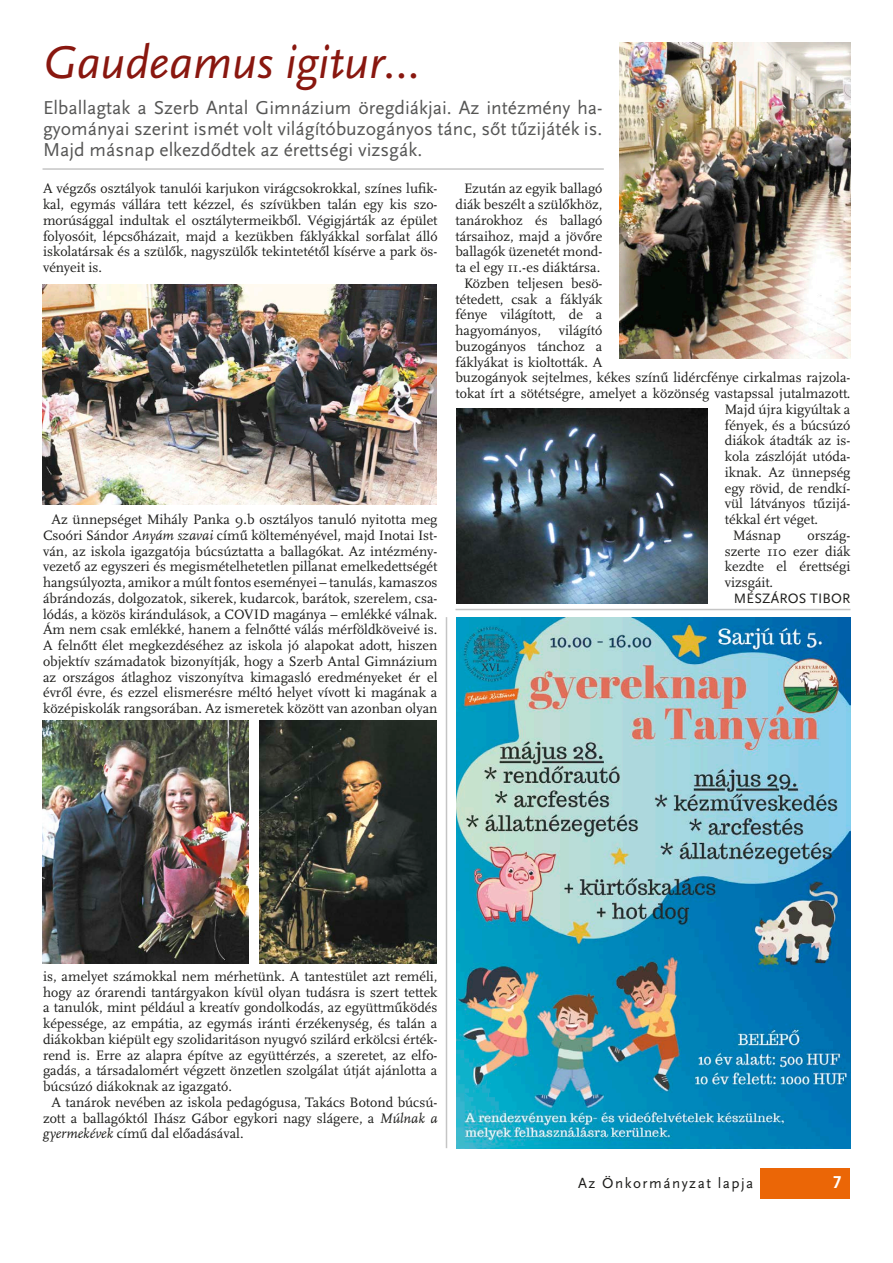
<style>
.page{position:relative;width:893px;height:1263px;background:#fff}
.page>*{position:absolute;margin:0;border:0;box-sizing:border-box;transform-origin:0 0}
.Cím_24{font:italic 48px "Scala Sans Pro";color:#89170f}
.Lead_13-15{font:19.5px/21px "Scala Sans Pro";color:#565655;text-align:justify}
.t1{font:700 18px "Scala Sans Pro";color:#fff}
.t2{font:15px "Scala Sans Pro";letter-spacing:.1em;color:#1c1c1a}
.Szöveg_Beljebb2p{font:14.25px/15.8px "Scala Pro";color:#1c1c1a;text-align:justify}
.Szöveg{font:14.25px/15.8px "Scala Pro";color:#1c1c1a;text-align:justify}
.Szerző_jobbra{font:14.25px "Scala Sans Pro";letter-spacing:.01em;color:#1c1c1a}
.s1{font-style:italic}
</style>
<div class="page">
<div style="left:760px;top:1168px;width:89px;height:31px;background:#eb6606"></div>
<img style="left:457px;top:617px;width:393px;height:531px">
<img style="left:619px;top:43px;width:231px;height:315px">
<img style="left:43px;top:285px;width:394px;height:219px">
<img style="left:43px;top:720px;width:205px;height:244px">
<img style="left:259px;top:720px;width:178px;height:244px">
<img style="left:457px;top:408px;width:251px;height:196px">
<hr style="left:446px;top:617px;width:1px;height:531px;background:#c5c5c5">
<hr style="left:455px;top:609px;width:395px;height:1px;background:#c5c5c5">
<hr style="left:43px;top:168px;width:561px;height:2px;background:#c5c5c5">
<p class="Cím_24" style="left:43px;top:34px;width:379px">Gaudeamus igitur…</p>
<p class="Lead_13-15" style="left:43px;top:97px;width:561px">Elballagtak a Szerb Antal Gimnázium öregdiákjai. Az intézmény ha&shy;gyományai szerint ismét volt világítóbuzogányos tánc, sőt tűzijáték is.<br>Majd másnap elkezdődtek az érettségi vizsgák.</p>
<p class="Szöveg_Beljebb2p" style="left:455px;top:181px;width:148px;text-align:center">Ezután az egyik ballagó diák beszélt a szülőkhöz, tanárokhoz és ballagó társaihoz, majd a jövőre ballagók üzenetét mond&shy;ta el egy 11.-es diáktársa.</p>
<p class="Szöveg_Beljebb2p" style="left:455px;top:275px;width:148px;text-indent:9px">Közben teljesen besö&shy;tétedett, csak a fáklyák fénye világított, de a hagyományos,</p>
<p class="Szöveg" style="left:43px;top:181px;width:396px">A végzős osztályok tanulói karjukon virágcsokrokkal, színes lufik&shy;kal, egymás vállára tett kézzel, és szívükben talán egy kis szo&shy;morúsággal indultak el osztálytermeikből. Végigjárták az épület folyosóit, lépcsőházait, majd a kezükben fáklyákkal sorfalat álló iskolatársak és a szülők, nagyszülők tekintetétől kísérve a park ös&shy;vényeit is.</p>
<p class="Szöveg_Beljebb2p" style="left:559px;top:323px;width:45px">világító</p>
<p class="Szöveg_Beljebb2p" style="left:455px;top:338px;width:148px">buzogányos tánchoz a</p>
<p class="Szöveg_Beljebb2p" style="left:455px;top:354px;width:148px">fáklyákat is kioltották. A</p>
<p class="Szöveg_Beljebb2p" style="left:455px;top:370px;width:396px">buzogányok sejtelmes, kékes színű lidércfénye cirkalmas rajzola-</p>
<p class="Szöveg_Beljebb2p" style="left:455px;top:386px;width:396px">tokat írt a sötétségre, amelyet a közönség vastapssal jutalmazott.</p>
<p class="Szöveg_Beljebb2p" style="left:725px;top:401px;width:127px">Majd újra kigyúltak a</p>
<p class="Szöveg_Beljebb2p" style="left:725px;top:417px;width:127px">fények, és a búcsúzó</p>
<p class="Szöveg_Beljebb2p" style="left:725px;top:433px;width:127px">diákok átadták az is-</p>
<p class="Szöveg_Beljebb2p" style="left:725px;top:449px;width:127px">kola zászlóját utóda-</p>
<p class="Szöveg_Beljebb2p" style="left:725px;top:464px;width:127px">iknak. Az ünnepség</p>
<p class="Szöveg_Beljebb2p" style="left:725px;top:480px;width:127px">egy rövid, de rendkí-</p>
<p class="Szöveg_Beljebb2p" style="left:725px;top:496px;width:127px">vül látványos tűzijá-</p>
<p class="Szöveg_Beljebb2p" style="left:725px;top:512px;width:95px">tékkal ért véget.</p>
<p class="Szöveg_Beljebb2p" style="left:733px;top:527px;width:49px">Másnap</p>
<p class="Szöveg_Beljebb2p" style="left:43px;top:512px;width:396px;text-align:center">Az ünnepséget Mihály Panka 9.b osztályos tanuló nyitotta meg Csoóri Sándor <span class="s1">Anyám szavai</span> című költeményével, majd Inotai Ist&shy;ván, az iskola igazgatója búcsúztatta a ballagókat. Az intézmény&shy;vezető az egyszeri és megismételhetetlen pillanat emelkedettségét hangsúlyozta, amikor a múlt fontos eseményei – tanulás, kamaszos ábrándozás, dolgozatok, sikerek, kudarcok, barátok, szerelem, csa&shy;lódás, a közös kirándulások, a COVID magánya – emlékké válnak.<br>Ám nem csak emlékké, hanem a felnőtté válás mérföldköveivé is.<br>A felnőtt élet megkezdéséhez az iskola jó alapokat adott, hiszen objektív számadatok bizonyítják, hogy a Szerb Antal Gimnázium az országos átlaghoz viszonyítva kimagasló eredményeket ér el évről évre, és ezzel elismerésre méltó helyet vívott ki magának a középiskolák rangsorában. Az ismeretek között van azonban olyan</p>
<p class="Szöveg_Beljebb2p" style="left:725px;top:527px;width:127px;text-indent:83px">ország&shy;szerte 110 ezer diák kezdte el érettségi vizsgáit.</p>
<p class="Szerző_jobbra" style="left:734px;top:590px;width:118px">MÉSZÁROS TIBOR</p>
<p class="Szöveg_Beljebb2p" style="left:43px;top:968px;width:396px">is, amelyet számokkal nem mérhetünk. A tantestület azt reméli, hogy az órarendi tantárgyakon kívül olyan tudásra is szert tettek a tanulók, mint például a kreatív gondolkodás, az együttműködés képessége, az empátia, az egymás iránti érzékenység, és talán a diákokban kiépült egy szolidaritáson nyugvó szilárd erkölcsi érték&shy;rend is. Erre az alapra építve az együttérzés, a szeretet, az elfo&shy;gadás, a társadalomért végzett önzetlen szolgálat útját ajánlotta a búcsúzó diákoknak az igazgató.</p>
<p class="Szöveg_Beljebb2p" style="left:43px;top:1094px;width:396px;text-indent:9px">A tanárok nevében az iskola pedagógusa, Takács Botond búcsú&shy;zott a ballagóktól Ihász Gábor egykori nagy slágere, a <span class="s1">Múlnak a gyermekévek</span> című dal előadásával.</p>
<p class="t2" style="left:578px;top:1174px;width:177px">Az Önkormányzat lapja</p>
<p class="t1" style="left:833px;top:1172px;width:9px">7</p>
</div>
